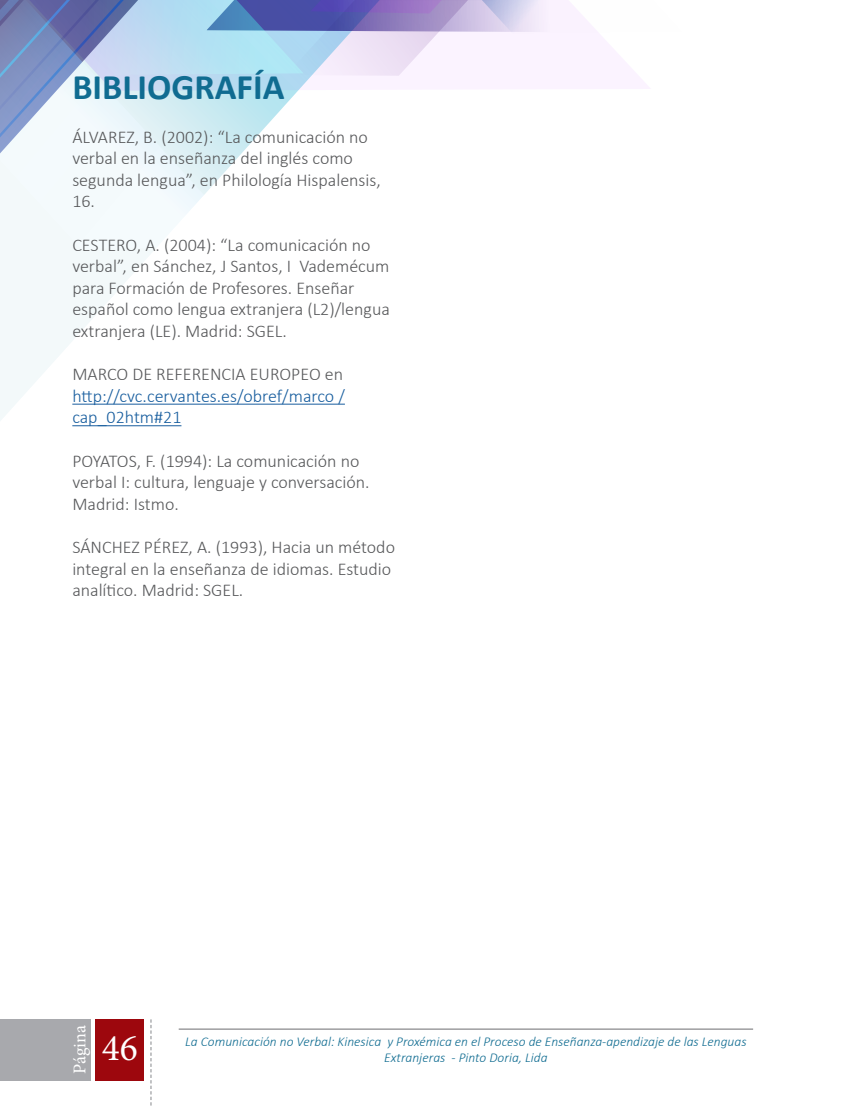
<style>
.page{position:relative;width:851px;height:1106px;background:#fff}
.page>*{position:absolute;margin:0;border:0;box-sizing:border-box;transform-origin:0 0}
.t1{font:37.5px "Minion Pro";color:#fff}
.Pie_de_Pagina{font:700 36px "Calibri";color:#106c91}
.Contenido{font:300 18px/21.6px "Calibri";color:#57585a}
.Contenido-2{font:300 18px/21.6px "Calibri";color:#175d9e;text-align:justify}
.t2{font:18px "Minion Pro";letter-spacing:-.005em;color:#fff}
.Pie_de_Pagina-2{font:italic 300 13.5px/16.2px "Calibri";color:#106c91;text-align:center}
.s1{color:#57585a}
</style>
<div class="page">
<svg style="left:0;top:249px;width:285px;height:178px"></svg>
<svg style="left:252px;top:0;width:398px;height:142px"></svg>
<svg style="left:0;top:0;width:252px;height:249px"></svg>
<div style="left:0;top:1019px;width:91px;height:61px;background:#a8a9ad"></div>
<div style="left:96px;top:1019px;width:48px;height:61px;background:#9d070d"></div>
<svg style="left:150px;top:1019px;width:1px;height:87px"></svg>
<hr style="left:72px;top:404px;width:273px;height:1px;background:#175d9e">
<hr style="left:72px;top:425px;width:109px;height:1px;background:#175d9e">
<hr style="left:179px;top:1028px;width:574px;height:1px;background:#6c6d70">
<p class="Pie_de_Pagina" style="left:72px;top:64px;width:214px">BIBLIOGRAFÍA</p>
<p class="Contenido" style="left:72px;top:126px;width:310px">ÁLVAREZ, B. (2002): “La comunicación no verbal en la enseñanza del inglés como segunda lengua”, en Philología Hispalensis,<br>16.</p>
<p class="Contenido" style="left:72px;top:234px;width:319px">CESTERO, A. (2004): “La comunicación no verbal”, en Sánchez, J Santos, I Vademécum para Formación de Profesores. Enseñar español como lengua extranjera (L2)/lengua extranjera (LE). Madrid: SGEL.</p>
<p class="Contenido-2" style="left:72px;top:363px;width:274px"><span class="s1">MARCO DE REFERENCIA EUROPEO en </span>http://cvc.cervantes.es/obref/marco / cap_02htm#21</p>
<p class="Contenido" style="left:72px;top:450px;width:299px">POYATOS, F. (1994): La comunicación no verbal I: cultura, lenguaje y conversación.<br>Madrid: Istmo.</p>
<p class="Contenido" style="left:72px;top:536px;width:324px">SÁNCHEZ PÉREZ, A. (1993), Hacia un método integral en la enseñanza de idiomas. Estudio analítico. Madrid: SGEL.</p>
<p class="t2" style="left:68px;top:1073px;width:50px;rotate:-90deg">Página</p>
<h1 class="t1" style="left:102px;top:1023px;width:37px">46</h1>
<p class="Pie_de_Pagina-2" style="left:185px;top:1033px;width:562px">La Comunicación no Verbal: Kinesica y Proxémica en el Proceso de Enseñanza-apendizaje de las Lenguas<br>Extranjeras - Pinto Doria, Lida</p>
</div>
